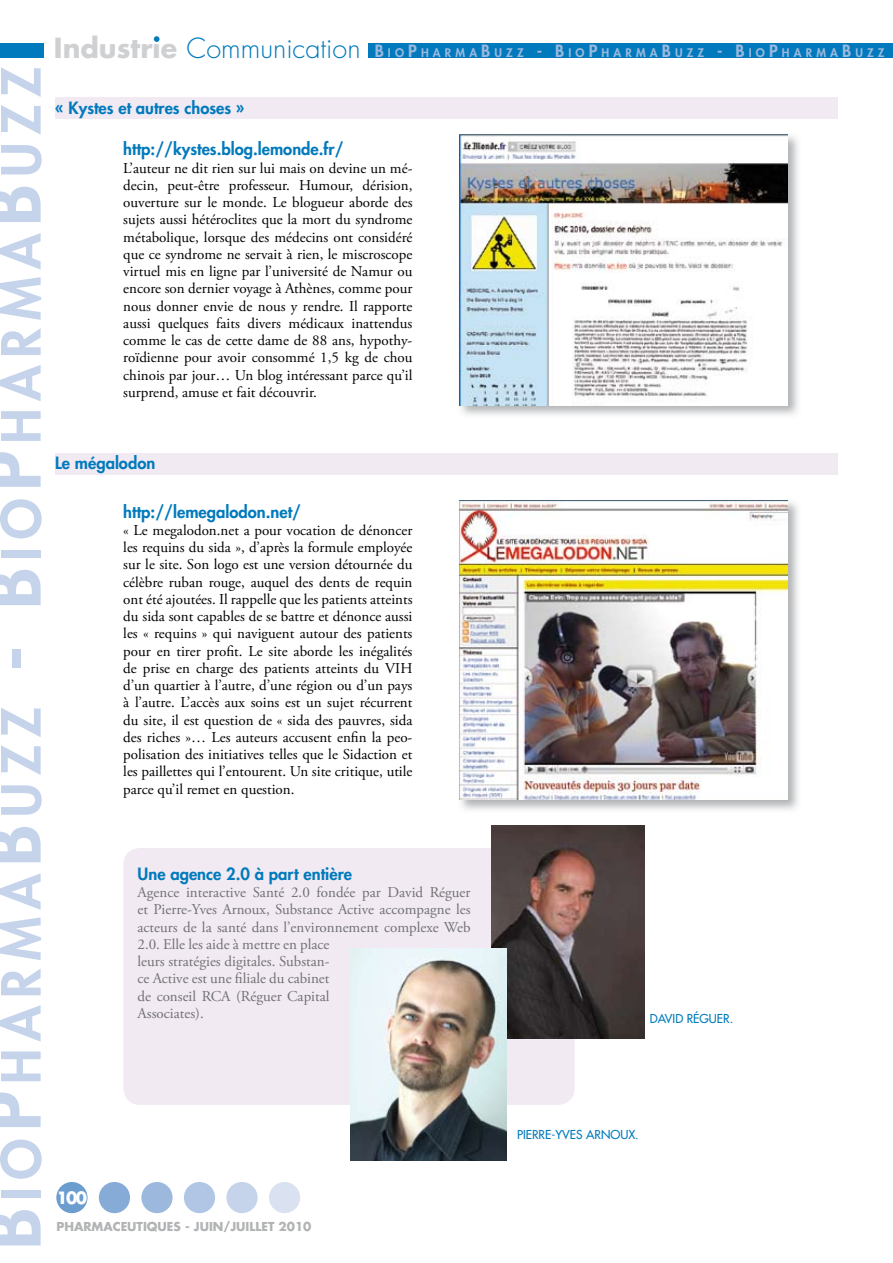
<style>
.page{position:relative;width:893px;height:1263px;background:#fff}
.page>*{position:absolute;margin:0;border:0;box-sizing:border-box;transform-origin:0 0}
.t1{font:800 52.5px "Futura Std";letter-spacing:.145em;color:#c5d4eb}
.t2{font:300 27px "Futura Std";color:#007abc}
.t3{font:800 16.5px "Futura Std";color:#007abc}
.t4{font:700 16.5px "Futura Std";color:#fff}
.t5{font:15px/17.2px "Adobe Garamond Pro";color:#000;text-align:justify}
.t6{font:15px/17.2px "Adobe Garamond Pro";color:#707173}
.t7{font:700 12px "Futura Std";color:#b1b3b4}
.t8{font:500 12px "Futura Std";color:#007abc}
.t9{font:800 11.55px "Futura Std";letter-spacing:.355em;color:#9cb8dd}
.s1{font-size:75px}
.s2{font-weight:700;color:#cfd0d2}
.s3{font-size:16.5px}
</style>
<div class="page">
<div style="left:55px;top:98px;width:783px;height:21px;background:#f2eaf3"></div>
<div style="left:55px;top:453px;width:783px;height:21px;background:#f2eaf3"></div>
<div style="left:269px;top:1182px;width:31px;height:31px;background:#dae2f2;border-radius:50%"></div>
<div style="left:226px;top:1182px;width:32px;height:31px;background:#c5d4eb;border-radius:50%"></div>
<div style="left:184px;top:1182px;width:31px;height:31px;background:#b1c6e4;border-radius:50%"></div>
<div style="left:141px;top:1182px;width:32px;height:31px;background:#9cb8dd;border-radius:50%"></div>
<div style="left:99px;top:1182px;width:31px;height:31px;background:#85abd6;border-radius:50%"></div>
<div style="left:56px;top:1182px;width:32px;height:31px;background:#6c9dcf;border-radius:50%"></div>
<div style="left:0;top:43px;width:893px;height:15px;background:#007abc"></div>
<img style="left:459px;top:134px;width:339px;height:281px">
<img style="left:459px;top:135px;width:328px;height:270px">
<img style="left:459px;top:500px;width:339px;height:310px">
<img style="left:459px;top:500px;width:328px;height:299px">
<div style="left:123px;top:848px;width:452px;height:257px;background:#f2eaf3;border-radius:17px"></div>
<div style="left:45px;top:36px;width:323px;height:33px;background:#fff"></div>
<svg style="left:154px;top:36px;width:5px;height:6px"></svg>
<img style="left:492px;top:826px;width:152px;height:212px">
<img style="left:351px;top:949px;width:156px;height:212px">
<h1 class="t1" style="left:-12px;top:1249px;width:1184px;rotate:-90deg"><span class="s1">B</span>IO<span class="s1">P</span>HARMA<span class="s1">B</span>UZZ <span class="s1">- B</span>IO<span class="s1">P</span>HARMA<span class="s1">B</span>UZZ</h1>
<h2 class="t2" style="left:54px;top:32px;width:308px"><span class="s2">INDUSTRIE</span> Communication</h2>
<p class="t3" style="left:55px;top:97px;width:191px">« Kystes et autres choses »</p>
<p class="t9" style="left:375px;top:46px;width:511px"><span class="s3">B</span>IO<span class="s3">P</span>HARMA<span class="s3">B</span>UZZ <span class="s3">- B</span>IO<span class="s3">P</span>HARMA<span class="s3">B</span>UZZ <span class="s3">- B</span>IO<span class="s3">P</span>HARMA<span class="s3">B</span>UZZ</p>
<p class="t3" style="left:123px;top:139px;width:222px">http://kystes.blog.lemonde.fr/</p>
<p class="t5" style="left:123px;top:160px;width:291px">L’auteur ne dit rien sur lui mais on devine un mé&shy;decin, peut-être professeur. Humour, dérision, ouverture sur le monde. Le blogueur aborde des sujets aussi hétéroclites que la mort du syndrome métabolique, lorsque des médecins ont considéré que ce syndrome ne servait à rien, le miscroscope virtuel mis en ligne par l’université de Namur ou encore son dernier voyage à Athènes, comme pour nous donner envie de nous y rendre. Il rapporte aussi quelques faits divers médicaux inattendus comme le cas de cette dame de 88 ans, hypothy&shy;roïdienne pour avoir consommé 1,5 kg de chou chinois par jour… Un blog intéressant parce qu’il surprend, amuse et fait découvrir.</p>
<p class="t3" style="left:55px;top:452px;width:102px">Le mégalodon</p>
<p class="t3" style="left:123px;top:501px;width:179px">http://lemegalodon.net/</p>
<p class="t5" style="left:123px;top:522px;width:291px">« Le megalodon.net a pour vocation de dénoncer les requins du sida », d’après la formule employée sur le site. Son logo est une version détournée du célèbre ruban rouge, auquel des dents de requin ont été ajoutées. Il rappelle que les patients atteints du sida sont capables de se battre et dénonce aussi les « requins » qui naviguent autour des patients pour en tirer profit. Le site aborde les inégalités de prise en charge des patients atteints du VIH d’un quartier à l’autre, d’une région ou d’un pays à l’autre. L’accès aux soins est un sujet récurrent du site, il est question de « sida des pauvres, sida des riches »… Les auteurs accusent enfin la peo&shy;polisation des initiatives telles que le Sidaction et les paillettes qui l’entourent. Un site critique, utile parce qu’il remet en question.</p>
<p class="t3" style="left:138px;top:863px;width:216px">Une agence 2.0 à part entière</p>
<p class="t6" style="left:138px;top:884px;width:334px">Agence interactive Santé 2.0 fondée par David Réguer et Pierre-Yves Arnoux, Substance Active accompagne les acteurs de la santé dans l’environnement complexe Web 2.0. Elle les aide à mettre en place<br>leurs stratégies digitales. Substan-<br>ce Active est une filiale du cabinet<br>de conseil RCA (Réguer Capital<br>Associates).</p>
<p class="t4" style="left:57px;top:1187px;width:32px">100</p>
<p class="t7" style="left:57px;top:1219px;width:256px">PHARMACEUTIQUES - JUIN/JUILLET 2010</p>
<p class="t8" style="left:650px;top:1011px;width:85px">DAVID RÉGUER.</p>
<p class="t8" style="left:517px;top:1126px;width:123px">PIERRE-YVES ARNOUX.</p>
</div>
